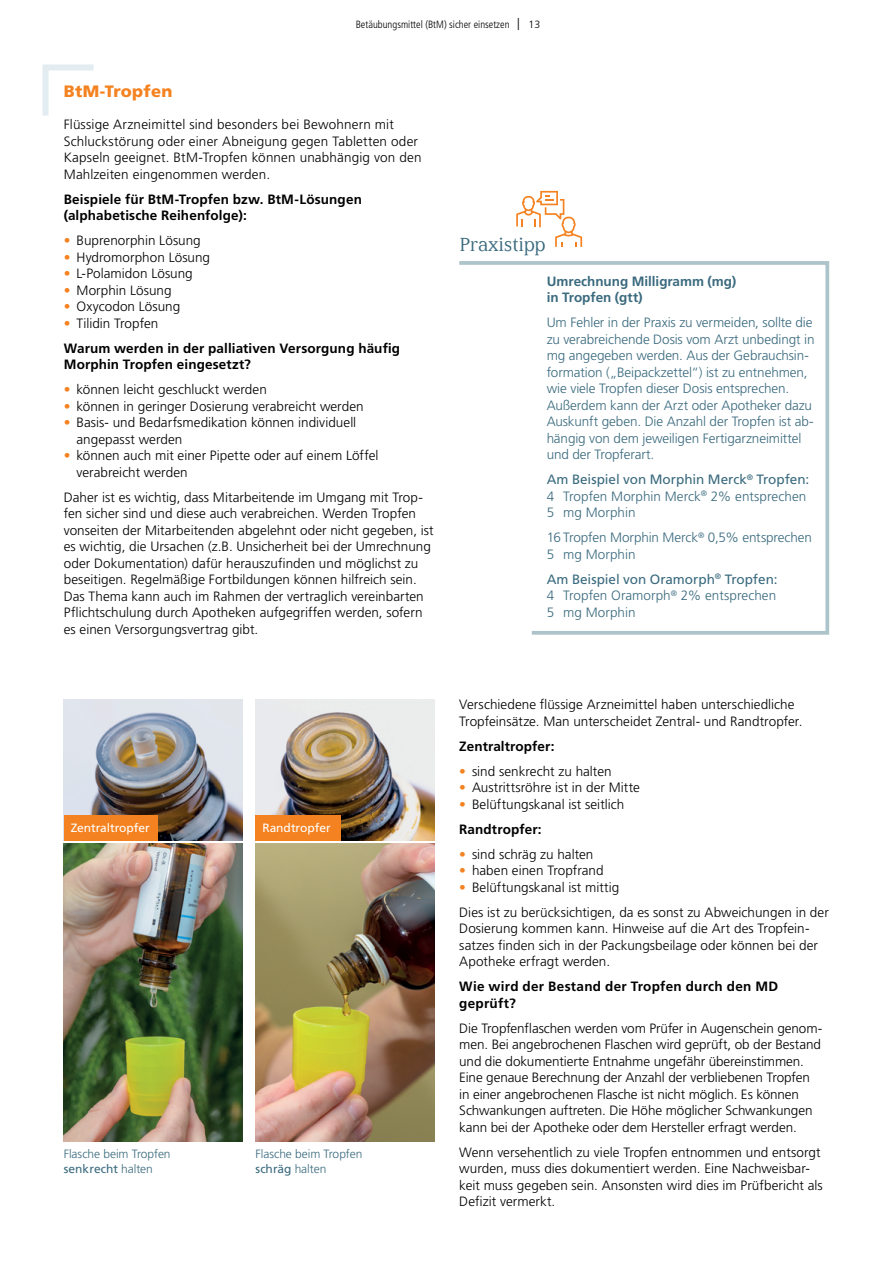
<style>
.page{position:relative;width:893px;height:1263px;background:#fff}
.page>*{position:absolute;margin:0;border:0;box-sizing:border-box;transform-origin:0 0}
.t1{font:19.5px "Liebling Roman";letter-spacing:.01em;color:#3a6a7e}
.t2{font:900 16.5px "Frutiger LT Pro";letter-spacing:.015em;color:#f58220}
.t3{font:300 13.5px/16.5px "Frutiger LT Pro";color:#000}
.t4{font:300 13.5px/16.5px "Frutiger LT Pro";letter-spacing:-.005em;color:#3a6a7e}
.t5{font:700 13.5px/16.5px "Frutiger LT Pro";letter-spacing:.01em;color:#000}
.t6{font:700 13.5px/16.5px "Frutiger LT Pro";color:#3a6a7e}
.t7{font:300 12px/15px "Frutiger LT Pro";letter-spacing:-.005em;color:#3a6a7e}
.t8{font:12px "Frutiger LT Pro";letter-spacing:-.005em;color:#fff}
.t9{font:300 condensed 10.5px "Frutiger LT Pro";color:#000}
.s1{font-stretch:normal;font-size:12px}
.s2{font-stretch:normal}
.s3{color:#f58220}
.s4{font-weight:300;color:#f58220}
.s5{font-weight:300}
.s6{font-weight:400}
.s7{font-weight:700}
</style>
<div class="page">
<svg style="left:42px;top:64px;width:52px;height:52px"></svg>
<img style="left:255px;top:844px;width:179px;height:297px">
<img style="left:255px;top:699px;width:179px;height:142px">
<img style="left:64px;top:844px;width:178px;height:297px">
<img style="left:64px;top:699px;width:178px;height:142px">
<div style="left:255px;top:815px;width:86px;height:26px;background:#f58220"></div>
<div style="left:64px;top:815px;width:93px;height:26px;background:#f58220"></div>
<svg style="left:459px;top:261px;width:371px;height:374px"></svg>
<svg style="left:516px;top:191px;width:66px;height:56px"></svg>
<p class="t2" style="left:64px;top:82px;width:110px">BtM-Tropfen</p>
<p class="t9" style="left:356px;top:18px;width:186px">Betäubungsmittel (BtM) sicher einsetzen <span class="s1">|</span> <span class="s2">13</span></p>
<p class="t3" style="left:64px;top:116px;width:359px">Flüssige Arzneimittel sind besonders bei Bewohnern mit Schluckstörung oder einer Abneigung gegen Tabletten oder Kapseln geeignet. BtM-Tropfen können unabhängig von den Mahlzeiten eingenommen werden.</p>
<p class="t5" style="left:64px;top:191px;width:300px">Beispiele für BtM-Tropfen bzw. BtM-Lösungen (alphabetische Reihenfolge):</p>
<p class="t3" style="left:64px;top:232px;width:138px"><span class="s3">•</span> Buprenorphin Lösung</p>
<p class="t3" style="left:64px;top:249px;width:148px"><span class="s3">•</span> Hydromorphon Lösung</p>
<p class="t3" style="left:64px;top:265px;width:130px"><span class="s3">•</span> L-Polamidon Lösung</p>
<p class="t3" style="left:64px;top:282px;width:109px"><span class="s3">•</span> Morphin Lösung</p>
<p class="t3" style="left:64px;top:298px;width:118px"><span class="s3">•</span> Oxycodon Lösung</p>
<p class="t5" style="left:64px;top:310px;width:338px;line-height:25px"><span class="s4">•</span> <span class="s5">Tilidin Tropfen<br></span>Warum werden in der palliativen Versorgung häufig</p>
<p class="t5" style="left:64px;top:356px;width:189px">Morphin Tropfen eingesetzt?</p>
<p class="t3" style="left:64px;top:381px;width:205px"><span class="s3">•</span> können leicht geschluckt werden</p>
<p class="t3" style="left:64px;top:398px;width:301px"><span class="s3">•</span> können in geringer Dosierung verabreicht werden</p>
<p class="t3" style="left:77px;top:414px;width:281px;text-indent:-13px"><span class="s3">•</span> Basis- und Bedarfsmedikation können individuell angepasst werden</p>
<p class="t3" style="left:77px;top:447px;width:303px;text-indent:-13px"><span class="s3">•</span> können auch mit einer Pipette oder auf einem Löffel verabreicht werden</p>
<p class="t3" style="left:64px;top:489px;width:371px">Daher ist es wichtig, dass Mitarbeitende im Umgang mit Trop&shy;fen sicher sind und diese auch verabreichen. Werden Tropfen vonseiten der Mitarbeitenden abgelehnt oder nicht gegeben, ist es wichtig, die Ursachen (z.B. Unsicherheit bei der Umrechnung oder Dokumentation) dafür herauszufinden und möglichst zu beseitigen. Regelmäßige Fortbildungen können hilfreich sein.<br>Das Thema kann auch im Rahmen der vertraglich vereinbarten Pflichtschulung durch Apotheken aufgegriffen werden, sofern es einen Versorgungsvertrag gibt.</p>
<p class="t8" style="left:71px;top:820px;width:81px">Zentraltropfer</p>
<p class="t8" style="left:262px;top:820px;width:70px">Randtropfer</p>
<p class="t7" style="left:64px;top:1146px;width:108px">Flasche beim Tropfen <span class="s6">senkrecht</span> halten</p>
<p class="t7" style="left:255px;top:1146px;width:108px">Flasche beim Tropfen <span class="s6">schräg</span> halten</p>
<h1 class="t1" style="left:460px;top:234px;width:87px">Praxistipp</h1>
<p class="t6" style="left:547px;top:273px;width:191px">Umrechnung Milligramm (mg) in Tropfen (gtt)</p>
<p class="t4" style="left:547px;top:315px;width:269px">Um Fehler in der Praxis zu vermeiden, sollte die zu verabreichende Dosis vom Arzt unbedingt in mg angegeben werden. Aus der Gebrauchsin&shy;formation („Beipackzettel“) ist zu entnehmen, wie viele Tropfen dieser Dosis entsprechen.<br>Außerdem kann der Arzt oder Apotheker dazu Auskunft geben. Die Anzahl der Tropfen ist ab&shy;hängig von dem jeweiligen Fertigarzneimittel und der Tropferart.</p>
<p class="t4" style="left:547px;top:472px;width:264px"><span class="s6">Am Beispiel von Morphin Merck</span><sup>®</sup> <span class="s6">Tropfen:<br></span>4 Tropfen Morphin Merck<sup>®</sup> 2% entsprechen<br>5 mg Morphin</p>
<p class="t4" style="left:547px;top:530px;width:267px">16 Tropfen Morphin Merck<sup>®</sup> 0,5% entsprechen<br>5 mg Morphin</p>
<p class="t4" style="left:547px;top:571px;width:232px;text-align:justify"><span class="s6">Am Beispiel von Oramorph</span><sup>®</sup> <span class="s6">Tropfen:<br></span>4 Tropfen Oramorph<sup>®</sup> 2% entsprechen 5 mg Morphin</p>
<p class="t3" style="left:459px;top:696px;width:345px">Verschiedene flüssige Arzneimittel haben unterschiedliche<br>Tropfeinsätze. Man unterscheidet Zentral- und Randtropfer.</p>
<p class="t5" style="left:459px;top:738px;width:97px">Zentraltropfer:</p>
<p class="t3" style="left:459px;top:763px;width:154px"><span class="s3">•</span> sind senkrecht zu halten</p>
<p class="t3" style="left:459px;top:779px;width:182px"><span class="s3">•</span> Austrittsröhre ist in der Mitte</p>
<p class="t3" style="left:459px;top:792px;width:167px;line-height:25px"><span class="s3">•</span> Belüftungskanal ist seitlich<br><span class="s7">Randtropfer:</span></p>
<p class="t3" style="left:459px;top:846px;width:136px"><span class="s3">•</span> sind schräg zu halten</p>
<p class="t3" style="left:459px;top:862px;width:146px"><span class="s3">•</span> haben einen Tropfrand</p>
<p class="t3" style="left:459px;top:875px;width:371px;line-height:25px"><span class="s3">•</span> Belüftungskanal ist mittig<br>Dies ist zu berücksichtigen, da es sonst zu Abweichungen in der</p>
<p class="t3" style="left:459px;top:920px;width:360px">Dosierung kommen kann. Hinweise auf die Art des Tropfein&shy;satzes finden sich in der Packungsbeilage oder können bei der<br>Apotheke erfragt werden.</p>
<p class="t5" style="left:459px;top:978px;width:321px">Wie wird der Bestand der Tropfen durch den MD geprüft?</p>
<p class="t3" style="left:459px;top:1020px;width:365px">Die Tropfenflaschen werden vom Prüfer in Augenschein genom&shy;men. Bei angebrochenen Flaschen wird geprüft, ob der Bestand und die dokumentierte Entnahme ungefähr übereinstimmen.<br>Eine genaue Berechnung der Anzahl der verbliebenen Tropfen in einer angebrochenen Flasche ist nicht möglich. Es können Schwankungen auftreten. Die Höhe möglicher Schwankungen kann bei der Apotheke oder dem Hersteller erfragt werden.</p>
<p class="t3" style="left:459px;top:1144px;width:365px">Wenn versehentlich zu viele Tropfen entnommen und entsorgt wurden, muss dies dokumentiert werden. Eine Nachweisbar&shy;keit muss gegeben sein. Ansonsten wird dies im Prüfbericht als Defizit vermerkt.</p>
</div>
